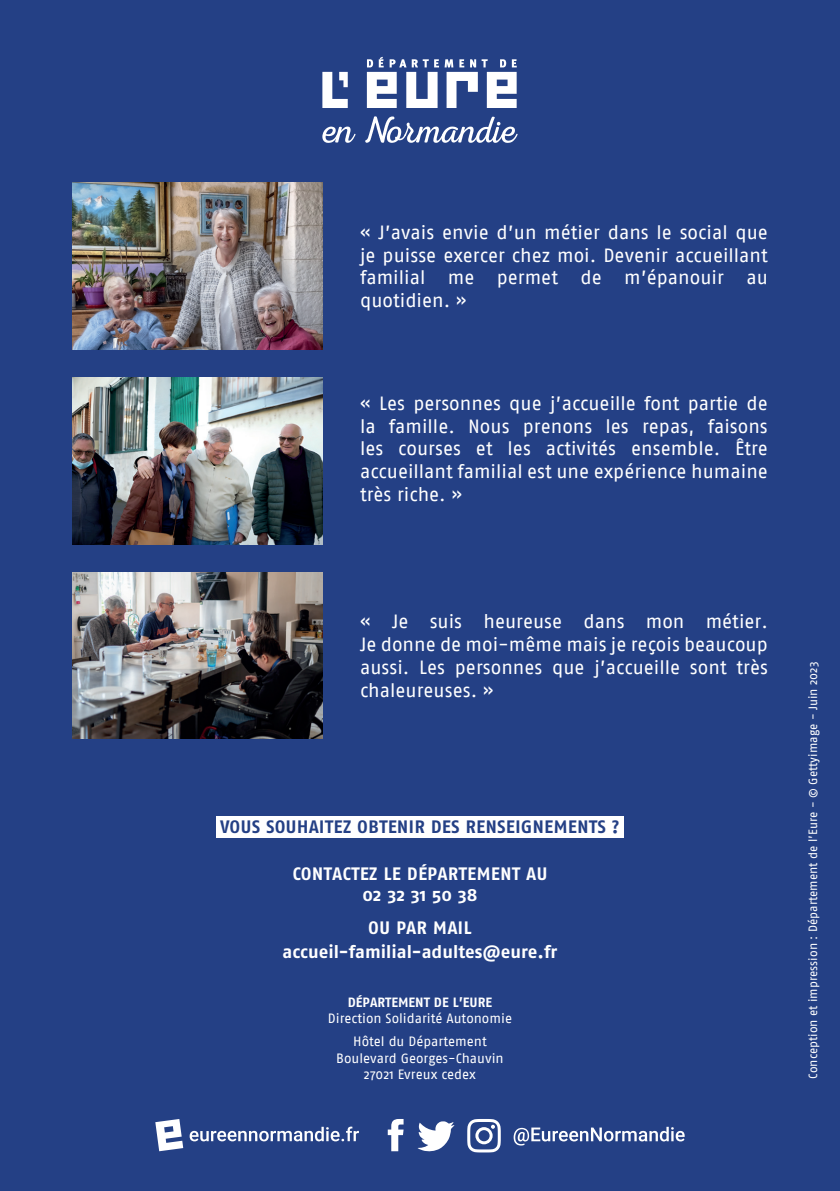
<style>
.page{position:relative;width:840px;height:1191px;background:#fff}
.page>*{position:absolute;margin:0;border:0;box-sizing:border-box;transform-origin:0 0}
.t1{font:19px/23px "Fago No";color:#fff;text-align:justify}
.t2{font:18px/21.2px "Fago No Bold Caps";color:#fff;text-align:center}
.t3{font:18px "Fago No Bold Caps";color:#244085}
.t4{font:700 18px "Fago No";color:#fff}
.t5{font:13.4px/23.8px "Fago No";color:#fff;text-align:center}
.t6{font:700 13.4px "Fago No";color:#fff}
.t7{font:12px "Fago No";color:#fff}
</style>
<div class="page">
<div style="left:0;top:0;width:839px;height:1191px;background:#244085"></div>
<svg style="left:322px;top:72px;width:25px;height:36px"></svg>
<svg style="left:366px;top:57px;width:150px;height:51px"></svg>
<svg style="left:322px;top:127px;width:33px;height:16px"></svg>
<svg style="left:365px;top:116px;width:152px;height:27px"></svg>
<svg style="left:513px;top:1126px;width:171px;height:19px"></svg>
<svg style="left:387px;top:1119px;width:16px;height:32px"></svg>
<svg style="left:417px;top:1121px;width:37px;height:31px"></svg>
<svg style="left:155px;top:1119px;width:28px;height:32px"></svg>
<svg style="left:467px;top:1119px;width:33px;height:33px"></svg>
<svg style="left:189px;top:1126px;width:170px;height:15px"></svg>
<div style="left:216px;top:816px;width:407px;height:21px;background:#fff"></div>
<img style="left:72px;top:572px;width:250px;height:167px">
<img style="left:72px;top:378px;width:250px;height:166px">
<img style="left:72px;top:183px;width:250px;height:166px">
<p class="t1" style="left:360px;top:220px;width:409px">« J’avais envie d’un métier dans le social que je puisse exercer chez moi. Devenir accueillant familial me permet de m’épanouir au quotidien. »</p>
<p class="t1" style="left:360px;top:391px;width:409px">« Les personnes que j’accueille font partie de la famille. Nous prenons les repas, faisons les courses et les activités ensemble. Être accueillant familial est une expérience humaine très riche. »</p>
<p class="t1" style="left:360px;top:610px;width:409px">« Je suis heureuse dans mon métier.<br>Je donne de moi-même mais je reçois beaucoup aussi. Les personnes que j’accueille sont très chaleureuses. »</p>
<p class="t3" style="left:220px;top:816px;width:401px">VOUS SOUHAITEZ OBTENIR DES RENSEIGNEMENTS ?</p>
<p class="t2" style="left:292px;top:863px;width:257px">CONTACTEZ LE DÉPARTEMENT AU<br>02 32 31 50 38</p>
<p class="t2" style="left:368px;top:916px;width:105px">OU PAR MAIL</p>
<p class="t4" style="left:282px;top:941px;width:276px">accueil-familial-adultes@eure.fr</p>
<p class="t6" style="left:347px;top:994px;width:146px">DÉPARTEMENT DE L’EURE</p>
<p class="t5" style="left:328px;top:1006px;width:186px">Direction Solidarité Autonomie<br>Hôtel du Département</p>
<p class="t5" style="left:336px;top:1049px;width:169px;line-height:16.2px">Boulevard Georges-Chauvin<br>27021 Evreux cedex</p>
<p class="t7" style="left:805px;top:1078px;width:419px;rotate:-90deg">Conception et impression : Département de l’Eure - © Gettyimage - Juin 2023</p>
</div>
